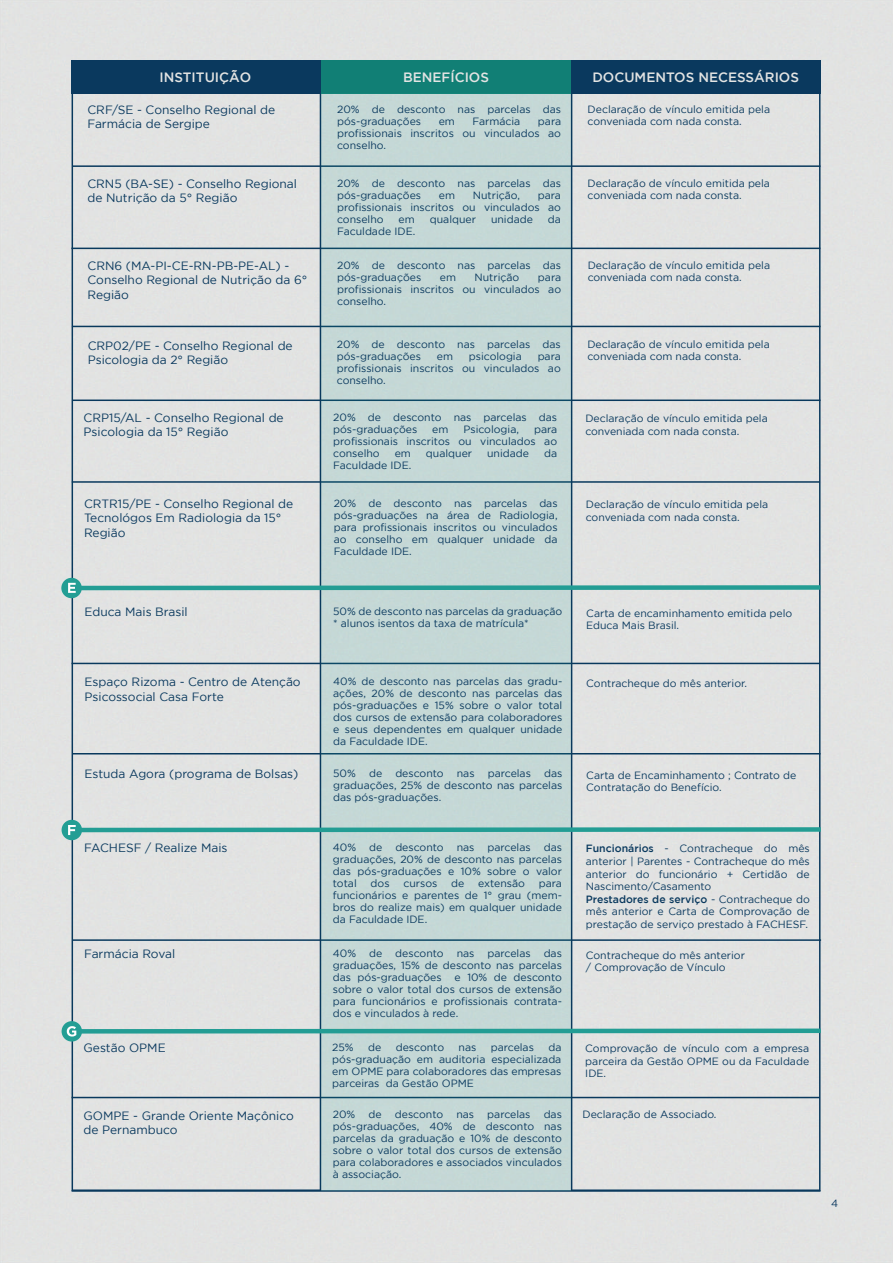
<style>
.page{position:relative;width:893px;height:1263px;background:#fff}
.page>*{position:absolute;margin:0;border:0;box-sizing:border-box;transform-origin:0 0}
.t1{font:500 13.5px "Gotham";color:#e3e4e3}
.t2{font:12px/14.4px "Gotham";color:#0a395e}
.t3{font:10.5px/12px "Gotham";color:#0a395e}
.s1{font-weight:500}
</style>
<div class="page">
<div style="left:0;top:0;width:869px;height:1263px;background:#e2e3e2"></div>
<div style="left:72px;top:94px;width:249px;height:1096px;background:#e2e3e2"></div>
<div style="left:571px;top:94px;width:249px;height:1096px;background:#e2e3e2"></div>
<div style="left:72px;top:60px;width:249px;height:34px;background:#0a395e"></div>
<div style="left:321px;top:60px;width:250px;height:34px;background:#117f75"></div>
<div style="left:571px;top:60px;width:249px;height:34px;background:#0a395e"></div>
<hr style="left:72px;top:165px;width:748px;height:2px;background:#09395d">
<hr style="left:72px;top:326px;width:748px;height:1px;background:#09395d">
<hr style="left:73px;top:399px;width:747px;height:2px;background:#09395d">
<hr style="left:72px;top:481px;width:748px;height:2px;background:#09395d">
<hr style="left:72px;top:663px;width:748px;height:1px;background:#09395d">
<hr style="left:72px;top:1190px;width:748px;height:2px;background:#09395d">
<hr style="left:72px;top:753px;width:748px;height:1px;background:#09395d">
<hr style="left:72px;top:939px;width:749px;height:2px;background:#09395d">
<hr style="left:71px;top:248px;width:749px;height:1px;background:#09395d">
<hr style="left:72px;top:1097px;width:748px;height:1px;background:#09395d">
<div style="left:321px;top:94px;width:250px;height:1097px;background:#c5d8d6"></div>
<div style="left:61px;top:578px;width:21px;height:20px;background:#239e94;border-radius:50%"></div>
<div style="left:62px;top:820px;width:20px;height:20px;background:#239e94;border-radius:50%"></div>
<div style="left:62px;top:1021px;width:20px;height:20px;background:#239e94;border-radius:50%"></div>
<svg style="left:68px;top:583px;width:757px;height:10px"></svg>
<svg style="left:68px;top:825px;width:757px;height:10px"></svg>
<svg style="left:67px;top:1026px;width:758px;height:10px;background:#85c0bc"></svg>
<p class="t1" style="left:159px;top:69px;width:93px">INSTITUIÇÃO</p>
<p class="t1" style="left:403px;top:69px;width:87px">BENEFÍCIOS</p>
<p class="t1" style="left:592px;top:69px;width:208px">DOCUMENTOS NECESSÁRIOS</p>
<p class="t2" style="left:87px;top:102px;width:189px">CRF/SE - Conselho Regional de<br>Farmácia de Sergipe</p>
<p class="t3" style="left:337px;top:103px;width:225px">20% de desconto nas parcelas das pós-graduações</p>
<p class="t3" style="left:439px;top:115px;width:18px">em</p>
<p class="t3" style="left:472px;top:115px;width:49px">Farmácia</p>
<p class="t3" style="left:337px;top:115px;width:225px;text-align:justify;text-indent:201px">para profissionais inscritos ou vinculados ao conselho.</p>
<p class="t2" style="left:87px;top:176px;width:211px">CRN5 (BA-SE) - Conselho Regional de Nutrição da 5° Região</p>
<p class="t3" style="left:337px;top:177px;width:225px">20% de desconto nas parcelas das pós-graduações</p>
<p class="t3" style="left:439px;top:189px;width:18px">em</p>
<p class="t3" style="left:473px;top:189px;width:49px">Nutrição,</p>
<p class="t3" style="left:337px;top:189px;width:225px;text-align:justify;text-indent:201px">para profissionais inscritos ou vinculados ao conselho</p>
<p class="t3" style="left:399px;top:213px;width:18px">em</p>
<p class="t3" style="left:430px;top:213px;width:48px">qualquer</p>
<p class="t3" style="left:491px;top:213px;width:43px">unidade</p>
<p class="t3" style="left:548px;top:213px;width:15px">da</p>
<p class="t3" style="left:337px;top:225px;width:80px">Faculdade IDE.</p>
<p class="t2" style="left:88px;top:258px;width:221px">CRN6 (MA-PI-CE-RN-PB-PE-AL) -<br>Conselho Regional de Nutrição da 6°<br>Região</p>
<p class="t2" style="left:88px;top:338px;width:207px">CRP02/PE - Conselho Regional de<br>Psicologia da 2° Região</p>
<p class="t3" style="left:337px;top:259px;width:225px">20% de desconto nas parcelas das pós-graduações</p>
<p class="t3" style="left:440px;top:271px;width:18px">em</p>
<p class="t3" style="left:475px;top:271px;width:46px">Nutrição</p>
<p class="t3" style="left:337px;top:271px;width:225px;text-align:justify;text-indent:201px">para profissionais inscritos ou vinculados ao conselho.</p>
<p class="t3" style="left:337px;top:338px;width:225px">20% de desconto nas parcelas das pós-graduações</p>
<p class="t3" style="left:437px;top:350px;width:18px">em</p>
<p class="t3" style="left:469px;top:350px;width:54px">psicologia</p>
<p class="t3" style="left:337px;top:350px;width:225px;text-align:justify;text-indent:201px">para profissionais inscritos ou vinculados ao conselho.</p>
<p class="t2" style="left:84px;top:410px;width:202px">CRP15/AL - Conselho Regional de<br>Psicologia da 15° Região</p>
<p class="t3" style="left:333px;top:411px;width:225px">20% de desconto nas parcelas das pós-graduações</p>
<p class="t3" style="left:432px;top:423px;width:18px">em</p>
<p class="t3" style="left:463px;top:423px;width:57px">Psicologia,</p>
<p class="t3" style="left:333px;top:423px;width:225px;text-align:justify;text-indent:201px">para profissionais inscritos ou vinculados ao conselho</p>
<p class="t3" style="left:395px;top:447px;width:18px">em</p>
<p class="t3" style="left:426px;top:447px;width:48px">qualquer</p>
<p class="t3" style="left:487px;top:447px;width:43px">unidade</p>
<p class="t3" style="left:544px;top:447px;width:15px">da</p>
<p class="t3" style="left:333px;top:459px;width:80px">Faculdade IDE.</p>
<p class="t3" style="left:588px;top:102px;width:184px;line-height:12.6px">Declaração de vínculo emitida pela conveniada com nada consta.</p>
<p class="t3" style="left:588px;top:177px;width:184px;line-height:12.6px">Declaração de vínculo emitida pela conveniada com nada consta.</p>
<p class="t3" style="left:588px;top:258px;width:184px;line-height:12.6px">Declaração de vínculo emitida pela conveniada com nada consta.</p>
<p class="t3" style="left:587px;top:338px;width:184px;line-height:12.6px">Declaração de vínculo emitida pela conveniada com nada consta.</p>
<p class="t3" style="left:585px;top:412px;width:184px;line-height:12.6px">Declaração de vínculo emitida pela conveniada com nada consta.</p>
<p class="t2" style="left:84px;top:496px;width:211px">CRTR15/PE - Conselho Regional de<br>Tecnológos Em Radiologia da 15°<br>Região</p>
<p class="t3" style="left:334px;top:497px;width:225px;text-align:justify">20% de desconto nas parcelas das pós-graduações na área de Radiologia, para profissionais inscritos ou vinculados ao conselho em qualquer unidade da Faculdade IDE.</p>
<p class="t3" style="left:586px;top:498px;width:184px;line-height:12.6px">Declaração de vínculo emitida pela conveniada com nada consta.</p>
<p class="t2" style="left:85px;top:605px;width:105px">Educa Mais Brasil</p>
<p class="t3" style="left:333px;top:605px;width:231px">50% de desconto nas parcelas da graduação * alunos isentos da taxa de matrícula*</p>
<p class="t3" style="left:586px;top:607px;width:207px;line-height:12.6px">Carta de encaminhamento emitida pelo<br>Educa Mais Brasil.</p>
<p class="t2" style="left:85px;top:675px;width:218px">Espaço Rizoma - Centro de Atenção<br>Psicossocial Casa Forte</p>
<p class="t3" style="left:333px;top:675px;width:231px;text-align:justify">40% de desconto nas parcelas das gradu&shy;ações, 20% de desconto nas parcelas das pós-graduações e 15% sobre o valor total dos cursos de extensão para colaboradores e seus dependentes em qualquer unidade da Faculdade IDE.</p>
<p class="t3" style="left:586px;top:677px;width:162px">Contracheque do mês anterior.</p>
<p class="t2" style="left:85px;top:766px;width:215px">Estuda Agora (programa de Bolsas)</p>
<p class="t3" style="left:333px;top:767px;width:231px;text-align:justify">50% de desconto nas parcelas das graduações, 25% de desconto nas parcelas das pós-graduações.</p>
<p class="t3" style="left:586px;top:768px;width:212px;line-height:12.6px">Carta de Encaminhamento ; Contrato de<br>Contratação do Benefício.</p>
<p class="t2" style="left:84px;top:840px;width:145px">FACHESF / Realize Mais</p>
<p class="t3" style="left:333px;top:841px;width:231px;text-align:justify">40% de desconto nas parcelas das graduações, 20% de desconto nas parcelas das pós-graduações e 10% sobre o valor total</p>
<p class="t3" style="left:586px;top:842px;width:225px;line-height:12.6px"><span class="s1">Funcionários</span> - Contracheque do mês anterior | Parentes - Contracheque do mês anterior do funcionário + Certidão de Nascimento/Casamento<br><span class="s1">Prestadores de serviço</span> - Contracheque do mês anterior e Carta de Comprovação de prestação de serviço prestado à FACHESF.</p>
<p class="t3" style="left:371px;top:877px;width:20px">dos</p>
<p class="t3" style="left:403px;top:877px;width:35px">cursos</p>
<p class="t3" style="left:451px;top:877px;width:15px">de</p>
<p class="t3" style="left:478px;top:877px;width:48px">extensão</p>
<p class="t3" style="left:333px;top:877px;width:231px;text-align:justify;text-indent:206px">para funcionários e parentes de 1° grau (mem&shy;bros do realize mais) em qualquer unidade da Faculdade IDE.</p>
<p class="t2" style="left:84px;top:946px;width:93px">Farmácia Roval</p>
<p class="t3" style="left:333px;top:947px;width:231px;text-align:justify">40% de desconto nas parcelas das graduações, 15% de desconto nas parcelas das pós-graduações e 10% de desconto sobre o valor total dos cursos de extensão para funcionários e profissionais contrata&shy;dos e vinculados à rede.</p>
<p class="t3" style="left:586px;top:948px;width:161px;line-height:12.6px">Contracheque do mês anterior / Comprovação de Vínculo</p>
<p class="t2" style="left:84px;top:1040px;width:84px">Gestão OPME</p>
<p class="t3" style="left:332px;top:1041px;width:23px">25%</p>
<p class="t3" style="left:368px;top:1041px;width:15px">de</p>
<p class="t3" style="left:396px;top:1041px;width:50px">desconto</p>
<p class="t3" style="left:459px;top:1041px;width:19px">nas</p>
<p class="t3" style="left:491px;top:1041px;width:45px">parcelas</p>
<p class="t3" style="left:332px;top:1041px;width:231px;text-align:justify;text-indent:216px">da pós-graduação em auditoria especializada em OPME para colaboradores das empresas parceiras da Gestão OPME</p>
<p class="t3" style="left:333px;top:1108px;width:24px">20%</p>
<p class="t3" style="left:368px;top:1108px;width:15px">de</p>
<p class="t3" style="left:395px;top:1108px;width:50px">desconto</p>
<p class="t3" style="left:456px;top:1108px;width:19px">nas</p>
<p class="t3" style="left:487px;top:1108px;width:45px">parcelas</p>
<p class="t3" style="left:585px;top:1042px;width:225px;line-height:12.6px;text-align:justify">Comprovação de vínculo com a empresa parceira da Gestão OPME ou da Faculdade IDE.</p>
<p class="t2" style="left:84px;top:1108px;width:212px">GOMPE - Grande Oriente Maçônico de Pernambuco</p>
<p class="t3" style="left:333px;top:1108px;width:231px;text-align:justify;text-indent:211px">das pós-graduações, 40% de desconto nas parcelas da graduação e 10% de desconto sobre o valor total dos cursos de extensão para colaboradores e associados vinculados à associação.</p>
<p class="t3" style="left:582px;top:1108px;width:136px">Declaração de Associado.</p>
<p class="t3" style="left:831px;top:1197px;width:9px">4</p>
</div>
